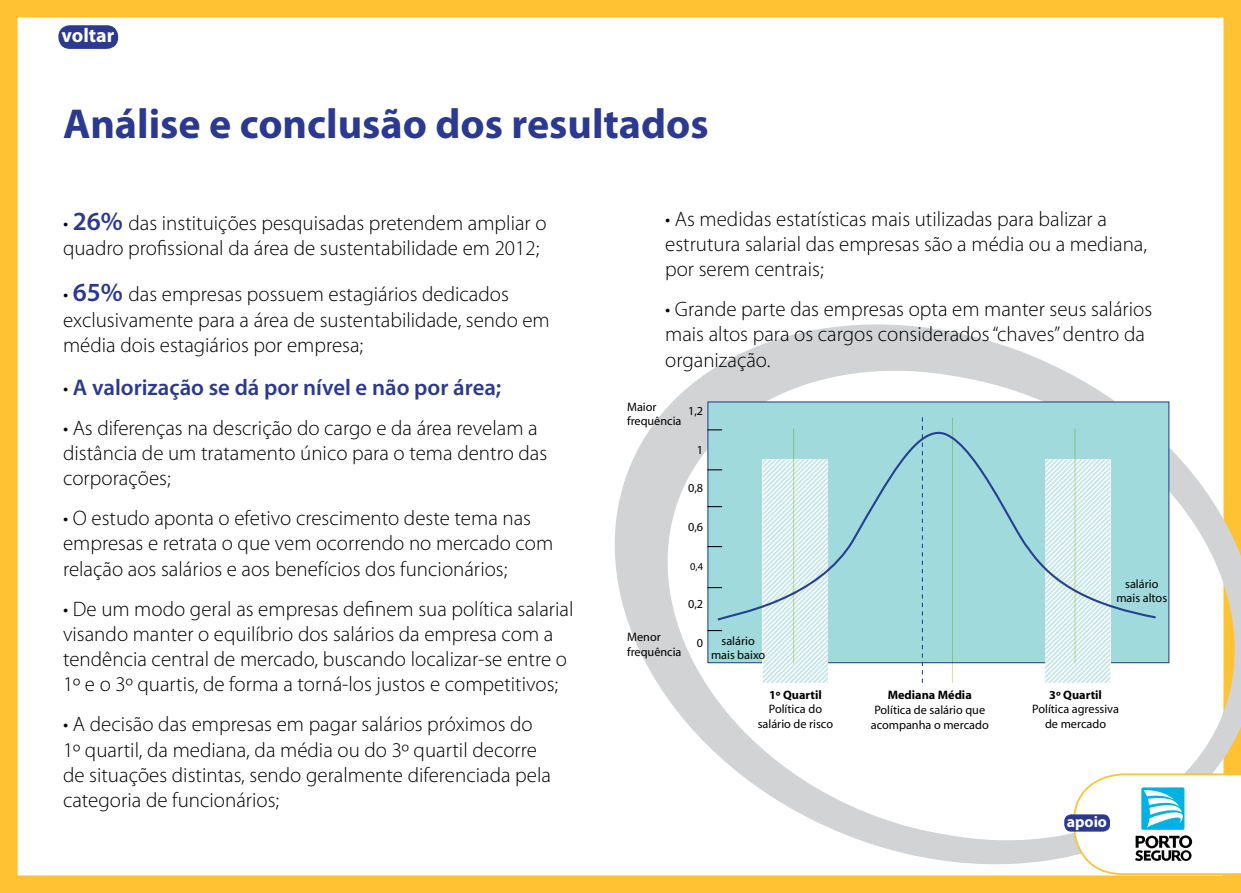
<style>
.page{position:relative;width:1241px;height:893px;background:#fff}
.page>*{position:absolute;margin:0;border:0;box-sizing:border-box;transform-origin:0 0}
.t1{font:700 42px "Myriad Pro";color:#2b3990}
.t2{font:600 22.75px "Myriad Pro";color:#2b3990}
.t3{font:300 21px/25.2px "Myriad Pro";color:#000}
.t4{font:700 19.95px "Myriad Pro";color:#fff}
.t5{font:700 15.75px "Myriad Pro";color:#fff}
.t6{font:12.25px/14.7px "Myriad";color:#000;text-align:center}
.t7{font:700 12.25px "Myriad";color:#000}
.t8{font:10.5px "Myriad";color:#000}
.s1{font-weight:600;font-size:26.25px;color:#2b3990}
.s2{font-weight:300;font-size:21px;color:#000}
</style>
<div class="page">
<div style="left:0;top:0;width:1240px;height:893px;border:18px solid #fec232"></div>
<svg style="left:581px;top:287px;width:659px;height:606px"></svg>
<div style="left:59px;top:26px;width:58px;height:22px;background:#2b3990;border-radius:10px"></div>
<div style="left:58px;top:25px;width:60px;height:24px;border:2px solid #2b3990;border-radius:10px"></div>
<div style="left:707px;top:401px;width:462px;height:262px;background:#a0dadc;border:1px solid #25408f"></div>
<svg style="left:921px;top:417px;width:1px;height:266px"></svg>
<hr style="left:951px;top:417px;width:1px;height:266px;background:#cfe69e">
<svg style="left:707px;top:429px;width:15px;height:1px"></svg>
<svg style="left:707px;top:630px;width:15px;height:1px"></svg>
<svg style="left:762px;top:622px;width:66px;height:62px;background:#dff0f1"></svg>
<svg style="left:1044px;top:622px;width:66px;height:61px;background:#ddeff0"></svg>
<hr style="left:793px;top:429px;width:1px;height:234px;background:#cfe69e">
<hr style="left:1074px;top:429px;width:1px;height:234px;background:#cfe69e">
<svg style="left:715px;top:430px;width:441px;height:192px"></svg>
<div style="left:1064px;top:814px;width:45px;height:18px;background:#2b3990;border-radius:7px"></div>
<svg style="left:1072px;top:773px;width:168px;height:102px"></svg>
<p class="t4" style="left:62px;top:22px;width:54px">voltar</p>
<h1 class="t1" style="left:63px;top:96px;width:647px">Análise e conclusão dos resultados</h1>
<p class="t3" style="left:63px;top:210px;width:485px">• <span class="s1">26%</span> das instituições pesquisadas pretendem ampliar o quadro profissional da área de sustentabilidade em 2012;</p>
<p class="t3" style="left:63px;top:281px;width:488px">• <span class="s1">65%</span> das empresas possuem estagiários dedicados exclusivamente para a área de sustentabilidade, sendo em média dois estagiários por empresa;</p>
<p class="t2" style="left:63px;top:372px;width:440px"><span class="s2">•</span> A valorização se dá por nível e não por área;</p>
<p class="t3" style="left:63px;top:415px;width:485px">• As diferenças na descrição do cargo e da área revelam a distância de um tratamento único para o tema dentro das corporações;</p>
<p class="t3" style="left:63px;top:505px;width:491px">• O estudo aponta o efetivo crescimento deste tema nas empresas e retrata o que vem ocorrendo no mercado com relação aos salários e aos benefícios dos funcionários;</p>
<p class="t3" style="left:63px;top:596px;width:512px">• De um modo geral as empresas definem sua política salarial visando manter o equilíbrio dos salários da empresa com a tendência central de mercado, buscando localizar-se entre o 1º e o 3º quartis, de forma a torná-los justos e competitivos;</p>
<p class="t3" style="left:63px;top:712px;width:489px">• A decisão das empresas em pagar salários próximos do 1º quartil, da mediana, da média ou do 3º quartil decorre de situações distintas, sendo geralmente diferenciada pela categoria de funcionários;</p>
<p class="t3" style="left:665px;top:206px;width:483px">• As medidas estatísticas mais utilizadas para balizar a estrutura salarial das empresas são a média ou a mediana, por serem centrais;</p>
<p class="t3" style="left:665px;top:296px;width:488px">• Grande parte das empresas opta em manter seus salários mais altos para os cargos considerados “chaves” dentro da organização.</p>
<p class="t6" style="left:627px;top:400px;width:56px;text-align:left">Maior frequência</p>
<p class="t6" style="left:688px;top:405px;width:17px">1,2</p>
<p class="t6" style="left:696px;top:443px;width:8px">1</p>
<p class="t6" style="left:688px;top:482px;width:17px">0,8</p>
<p class="t6" style="left:688px;top:520px;width:17px">0,6</p>
<p class="t8" style="left:690px;top:561px;width:14px">0,4</p>
<p class="t6" style="left:688px;top:597px;width:17px">0,2</p>
<p class="t6" style="left:696px;top:636px;width:8px">0</p>
<p class="t6" style="left:627px;top:630px;width:56px;text-align:left">Menor frequência</p>
<p class="t6" style="left:711px;top:634px;width:56px">salário mais baixo</p>
<p class="t7" style="left:769px;top:688px;width:54px">1º Quartil</p>
<p class="t6" style="left:757px;top:702px;width:77px">Política do salário de risco</p>
<p class="t7" style="left:887px;top:689px;width:86px">Mediana Média</p>
<p class="t6" style="left:870px;top:703px;width:119px;text-align:left">Política de salário que acompanha o mercado</p>
<p class="t6" style="left:1116px;top:577px;width:52px">salário mais altos</p>
<p class="t7" style="left:1049px;top:688px;width:54px">3º Quartil</p>
<p class="t6" style="left:1032px;top:702px;width:88px">Política agressiva de mercado</p>
<p class="t5" style="left:1066px;top:811px;width:42px">apoio</p>
</div>
